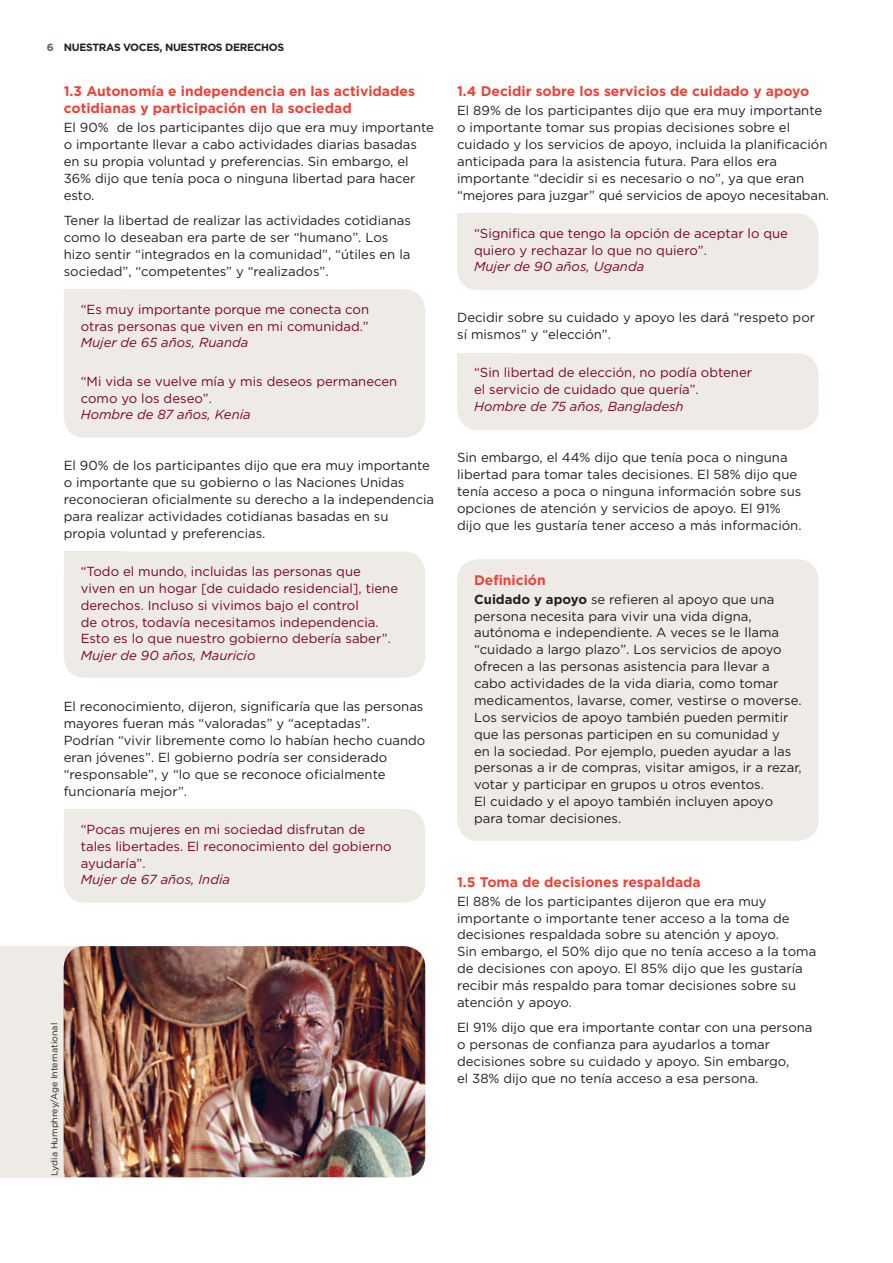
<style>
.page{position:relative;width:893px;height:1263px;background:#fff}
.page>*{position:absolute;margin:0;border:0;box-sizing:border-box;transform-origin:0 0}
.t1{font:700 13.8px/16.8px "Gotham";color:#ee4237}
.t2{font:13.2px/17px "Gotham";color:#231f20}
.t3{font:13.2px/17px "Gotham";color:#7f0128}
.t4{font:italic 13.2px "Gotham";color:#7f0128}
.t5{font:700 10.5px "Gotham";letter-spacing:-.03em;color:#231f20}
.t6{font:9px "Gotham";color:#231f20}
.s1{color:#685d49}
.s2{font-weight:700}
</style>
<div class="page">
<div style="left:64px;top:809px;width:361px;height:93px;background:#eeebe7;border-radius:21px"></div>
<div style="left:64px;top:809px;width:58px;height:42px;background:#eeebe7"></div>
<div style="left:64px;top:551px;width:361px;height:127px;background:#eeebe7;border-radius:21px"></div>
<div style="left:64px;top:551px;width:58px;height:43px;background:#eeebe7"></div>
<div style="left:64px;top:289px;width:361px;height:149px;background:#eeebe7;border-radius:21px"></div>
<div style="left:64px;top:289px;width:58px;height:42px;background:#eeebe7"></div>
<div style="left:457px;top:559px;width:362px;height:282px;background:#eeebe7;border-radius:21px"></div>
<div style="left:457px;top:214px;width:362px;height:76px;background:#eeebe7;border-radius:21px"></div>
<div style="left:457px;top:214px;width:59px;height:42px;background:#eeebe7"></div>
<div style="left:457px;top:353px;width:362px;height:77px;background:#eeebe7;border-radius:21px"></div>
<div style="left:457px;top:353px;width:59px;height:43px;background:#eeebe7"></div>
<div style="left:0;top:946px;width:196px;height:231px;background:#eeebe7"></div>
<img style="left:64px;top:946px;width:361px;height:231px">
<p class="t5" style="left:47px;top:40px;width:239px"><span class="s1">6</span> NUESTRAS VOCES, NUESTROS DERECHOS</p>
<p class="t1" style="left:64px;top:83px;width:353px">1.3 Autonomía e independencia en las actividades cotidianas y participación en la sociedad</p>
<p class="t2" style="left:64px;top:119px;width:372px">El 90% de los participantes dijo que era muy importante o importante llevar a cabo actividades diarias basadas en su propia voluntad y preferencias. Sin embargo, el 36% dijo que tenía poca o ninguna libertad para hacer esto.</p>
<p class="t2" style="left:64px;top:211px;width:349px">Tener la libertad de realizar las actividades cotidianas como lo deseaban era parte de ser “humano”. Los hizo sentir “integrados en la comunidad”, “útiles en la sociedad”, “competentes” y “realizados”.</p>
<p class="t3" style="left:81px;top:300px;width:290px">“Es muy importante porque me conecta con otras personas que viven en mi comunidad.”</p>
<p class="t4" style="left:81px;top:334px;width:169px">Mujer de 65 años, Ruanda</p>
<p class="t3" style="left:81px;top:372px;width:318px">“Mi vida se vuelve mía y mis deseos permanecen como yo los deseo”.</p>
<p class="t4" style="left:81px;top:406px;width:171px">Hombre de 87 años, Kenia</p>
<p class="t2" style="left:64px;top:457px;width:372px">El 90% de los participantes dijo que era muy importante o importante que su gobierno o las Naciones Unidas reconocieran oficialmente su derecho a la independencia para realizar actividades cotidianas basadas en su<br>propia voluntad y preferencias.</p>
<p class="t3" style="left:81px;top:562px;width:319px">“Todo el mundo, incluidas las personas que viven en un hogar [de cuidado residencial], tiene derechos. Incluso si vivimos bajo el control<br>de otros, todavía necesitamos independencia.<br>Esto es lo que nuestro gobierno debería saber”.</p>
<p class="t4" style="left:81px;top:647px;width:176px">Mujer de 90 años, Mauricio</p>
<p class="t2" style="left:64px;top:698px;width:363px">El reconocimiento, dijeron, significaría que las personas mayores fueran más “valoradas” y “aceptadas”.<br>Podrían “vivir libremente como lo habían hecho cuando eran jóvenes”. El gobierno podría ser considerado “responsable”, y “lo que se reconoce oficialmente funcionaría mejor”.</p>
<p class="t3" style="left:81px;top:820px;width:312px">“Pocas mujeres en mi sociedad disfrutan de tales libertades. El reconocimiento del gobierno ayudaría”.</p>
<p class="t4" style="left:81px;top:871px;width:151px">Mujer de 67 años, India</p>
<p class="t6" style="left:48px;top:1176px;width:154px;rotate:-90deg">Lydia Humphrey/Age International</p>
<p class="t1" style="left:457px;top:83px;width:354px">1.4 Decidir sobre los servicios de cuidado y apoyo</p>
<p class="t2" style="left:457px;top:102px;width:374px">El 89% de los participantes dijo que era muy importante o importante tomar sus propias decisiones sobre el cuidado y los servicios de apoyo, incluida la planificación anticipada para la asistencia futura. Para ellos era importante “decidir si es necesario o no”, ya que eran “mejores para juzgar” qué servicios de apoyo necesitaban.</p>
<p class="t3" style="left:474px;top:224px;width:315px">“Significa que tengo la opción de aceptar lo que quiero y rechazar lo que no quiero”.</p>
<p class="t4" style="left:474px;top:258px;width:172px">Mujer de 90 años, Uganda</p>
<p class="t2" style="left:457px;top:309px;width:359px">Decidir sobre su cuidado y apoyo les dará “respeto por sí mismos” y “elección”.</p>
<p class="t3" style="left:474px;top:364px;width:279px">“Sin libertad de elección, no podía obtener el servicio de cuidado que quería”.</p>
<p class="t4" style="left:474px;top:398px;width:211px">Hombre de 75 años, Bangladesh</p>
<p class="t2" style="left:457px;top:449px;width:346px">Sin embargo, el 44% dijo que tenía poca o ninguna libertad para tomar tales decisiones. El 58% dijo que tenía acceso a poca o ninguna información sobre sus opciones de atención y servicios de apoyo. El 91% dijo que les gustaría tener acceso a más información.</p>
<p class="t1" style="left:474px;top:571px;width:73px">Definición</p>
<p class="t2" style="left:474px;top:590px;width:329px"><span class="s2">Cuidado y apoyo</span> se refieren al apoyo que una persona necesita para vivir una vida digna, autónoma e independiente. A veces se le llama “cuidado a largo plazo”. Los servicios de apoyo ofrecen a las personas asistencia para llevar a cabo actividades de la vida diaria, como tomar medicamentos, lavarse, comer, vestirse o moverse.<br>Los servicios de apoyo también pueden permitir que las personas participen en su comunidad y<br>en la sociedad. Por ejemplo, pueden ayudar a las personas a ir de compras, visitar amigos, ir a rezar, votar y participar en grupos u otros eventos.<br>El cuidado y el apoyo también incluyen apoyo para tomar decisiones.</p>
<p class="t1" style="left:457px;top:873px;width:245px">1.5 Toma de decisiones respaldada</p>
<p class="t2" style="left:457px;top:892px;width:361px">El 88% de los participantes dijeron que era muy importante o importante tener acceso a la toma de decisiones respaldada sobre su atención y apoyo.<br>Sin embargo, el 50% dijo que no tenía acceso a la toma de decisiones con apoyo. El 85% dijo que les gustaría recibir más respaldo para tomar decisiones sobre su atención y apoyo.</p>
<p class="t2" style="left:457px;top:1019px;width:357px">El 91% dijo que era importante contar con una persona o personas de confianza para ayudarlos a tomar decisiones sobre su cuidado y apoyo. Sin embargo,<br>el 38% dijo que no tenía acceso a esa persona.</p>
</div>
